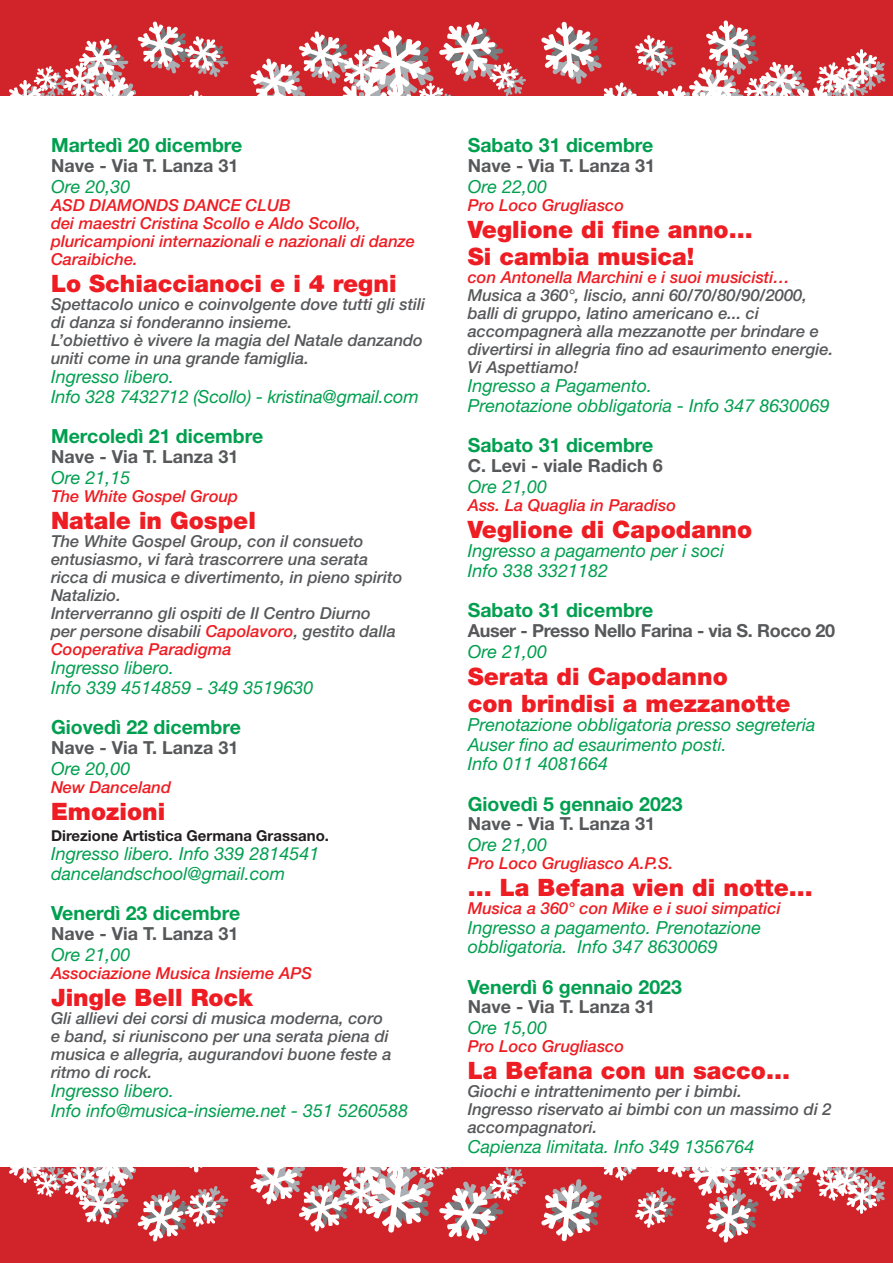
<style>
.page{position:relative;width:893px;height:1263px;background:#fff}
.page>*{position:absolute;margin:0;border:0;box-sizing:border-box;transform-origin:0 0}
.t1{font:900 24px/27px "Helvetica Neue LT Std";color:#ee1d23}
.t2{font:700 19.5px "Helvetica Neue LT Std";color:#009f4f}
.t3{font:italic 18px/19.5px "Helvetica Neue LT Std";color:#009f4f}
.t4{font:700 18px "Helvetica Neue LT Std";color:#57585a}
.t5{font:700 18px "Helvetica Neue LT Std";letter-spacing:-.02em;color:#57585a}
.t6{font:italic 500 16.5px/18px "Helvetica Neue LT Std";color:#57585a}
.t7{font:italic 500 16.5px/18px "Helvetica Neue LT Std";color:#ee1d23}
.t8{font:700 15px "Helvetica Neue LT Std";color:#231f20}
.s1{color:#ee1d23}
</style>
<div class="page">
<div style="left:0;top:0;width:893px;height:95px;background:#d1232a"></div>
<svg style="left:9px;top:21px;width:219px;height:74px"></svg>
<svg style="left:250px;top:22px;width:276px;height:73px"></svg>
<svg style="left:541px;top:20px;width:345px;height:75px"></svg>
<div style="left:0;top:1167px;width:893px;height:96px;background:#d1232a"></div>
<svg style="left:9px;top:1167px;width:219px;height:74px"></svg>
<svg style="left:250px;top:1167px;width:276px;height:74px"></svg>
<svg style="left:541px;top:1167px;width:345px;height:75px"></svg>
<p class="t2" style="left:51px;top:133px;width:193px">Martedì 20 dicembre</p>
<p class="t4" style="left:51px;top:154px;width:189px">Nave - Via T. Lanza 31</p>
<p class="t3" style="left:51px;top:176px;width:81px">Ore 20,30</p>
<p class="t7" style="left:51px;top:196px;width:366px">ASD DIAMONDS DANCE CLUB<br>dei maestri Cristina Scollo e Aldo Scollo, pluricampioni internazionali e nazionali di danze<br>Caraibiche.</p>
<h1 class="t1" style="left:51px;top:269px;width:347px">Lo Schiaccianoci e i 4 regni</h1>
<p class="t6" style="left:51px;top:295px;width:376px">Spettacolo unico e coinvolgente dove tutti gli stili di danza si fonderanno insieme.<br>L’obiettivo è vivere la magia del Natale danzando uniti come in una grande famiglia.</p>
<p class="t3" style="left:51px;top:367px;width:369px">Ingresso libero.<br>Info 328 7432712 (Scollo) - kristina@gmail.com</p>
<p class="t2" style="left:51px;top:424px;width:214px">Mercoledì 21 dicembre</p>
<p class="t4" style="left:51px;top:445px;width:189px">Nave - Via T. Lanza 31</p>
<p class="t3" style="left:51px;top:467px;width:81px">Ore 21,15</p>
<p class="t7" style="left:51px;top:487px;width:189px">The White Gospel Group</p>
<h1 class="t1" style="left:51px;top:506px;width:206px">Natale in Gospel</h1>
<p class="t6" style="left:51px;top:532px;width:353px">The White Gospel Group, con il consueto entusiasmo, vi farà trascorrere una serata ricca di musica e divertimento, in pieno spirito Natalizio.<br>Interverranno gli ospiti de Il Centro Diurno<br>per persone disabili <span class="s1">Capolavoro</span>, gestito dalla <span class="s1">Cooperativa Paradigma</span></p>
<p class="t3" style="left:51px;top:658px;width:264px">Ingresso libero.<br>Info 339 4514859 - 349 3519630</p>
<p class="t2" style="left:51px;top:715px;width:191px">Giovedì 22 dicembre</p>
<p class="t4" style="left:51px;top:736px;width:189px">Nave - Via T. Lanza 31</p>
<p class="t3" style="left:51px;top:758px;width:81px">Ore 20,00</p>
<p class="t7" style="left:51px;top:778px;width:122px">New Danceland</p>
<h1 class="t1" style="left:51px;top:797px;width:116px">Emozioni</h1>
<p class="t8" style="left:51px;top:826px;width:279px">Direzione Artistica Germana Grassano.</p>
<p class="t3" style="left:51px;top:844px;width:270px">Ingresso libero. Info 339 2814541 dancelandschool@gmail.com</p>
<p class="t2" style="left:51px;top:901px;width:191px">Venerdì 23 dicembre</p>
<p class="t4" style="left:51px;top:922px;width:189px">Nave - Via T. Lanza 31</p>
<p class="t3" style="left:51px;top:944px;width:81px">Ore 21,00</p>
<p class="t7" style="left:51px;top:964px;width:263px">Associazione Musica Insieme APS</p>
<h1 class="t1" style="left:51px;top:983px;width:203px">Jingle Bell Rock</h1>
<p class="t6" style="left:51px;top:1009px;width:342px">Gli allievi dei corsi di musica moderna, coro e band, si riuniscono per una serata piena di musica e allegria, augurandovi buone feste a ritmo di rock.</p>
<p class="t3" style="left:51px;top:1081px;width:359px">Ingresso libero.<br>Info info@musica-insieme.net - 351 5260588</p>
<p class="t2" style="left:468px;top:133px;width:187px">Sabato 31 dicembre</p>
<p class="t4" style="left:468px;top:154px;width:189px">Nave - Via T. Lanza 31</p>
<p class="t3" style="left:468px;top:176px;width:81px">Ore 22,00</p>
<p class="t7" style="left:468px;top:196px;width:158px">Pro Loco Grugliasco</p>
<h1 class="t1" style="left:468px;top:215px;width:287px">Veglione di fine anno...<br>Si cambia musica!</h1>
<p class="t7" style="left:468px;top:268px;width:324px">con Antonella Marchini e i suoi musicisti…</p>
<p class="t6" style="left:468px;top:286px;width:367px">Musica a 360°, liscio, anni 60/70/80/90/2000, balli di gruppo, latino americano e... ci accompagnerà alla mezzanotte per brindare e divertirsi in allegria fino ad esaurimento energie.<br>Vi Aspettiamo!</p>
<p class="t3" style="left:468px;top:376px;width:363px">Ingresso a Pagamento.<br>Prenotazione obbligatoria - Info 347 8630069</p>
<p class="t2" style="left:468px;top:433px;width:187px">Sabato 31 dicembre</p>
<p class="t4" style="left:468px;top:454px;width:196px">C. Levi - viale Radich 6</p>
<p class="t3" style="left:468px;top:476px;width:81px">Ore 21,00</p>
<p class="t7" style="left:468px;top:496px;width:210px">Ass. La Quaglia in Paradiso</p>
<h1 class="t1" style="left:468px;top:515px;width:286px">Veglione di Capodanno</h1>
<p class="t3" style="left:468px;top:541px;width:258px">Ingresso a pagamento per i soci<br>Info 338 3321182</p>
<p class="t2" style="left:468px;top:598px;width:187px">Sabato 31 dicembre</p>
<p class="t5" style="left:468px;top:619px;width:369px">Auser - Presso Nello Farina - via S. Rocco 20</p>
<p class="t3" style="left:468px;top:641px;width:81px">Ore 21,00</p>
<h1 class="t1" style="left:468px;top:662px;width:324px">Serata di Capodanno<br>con brindisi a mezzanotte</h1>
<p class="t3" style="left:468px;top:715px;width:349px">Prenotazione obbligatoria presso segreteria<br>Auser fino ad esaurimento posti.<br>Info 011 4081664</p>
<p class="t2" style="left:468px;top:792px;width:216px">Giovedì 5 gennaio 2023</p>
<p class="t4" style="left:468px;top:813px;width:189px">Nave - Via T. Lanza 31</p>
<p class="t3" style="left:468px;top:835px;width:81px">Ore 21,00</p>
<p class="t7" style="left:468px;top:854px;width:207px">Pro Loco Grugliasco A.P.S.</p>
<h1 class="t1" style="left:468px;top:874px;width:346px">… La Befana vien di notte…</h1>
<p class="t7" style="left:468px;top:899px;width:314px">Musica a 360° con Mike e i suoi simpatici</p>
<p class="t3" style="left:468px;top:917px;width:295px">Ingresso a pagamento. Prenotazione obbligatoria. Info 347 8630069</p>
<p class="t2" style="left:468px;top:975px;width:216px">Venerdì 6 gennaio 2023</p>
<p class="t4" style="left:468px;top:996px;width:189px">Nave - Via T. Lanza 31</p>
<p class="t3" style="left:468px;top:1018px;width:81px">Ore 15,00</p>
<p class="t7" style="left:468px;top:1037px;width:158px">Pro Loco Grugliasco</p>
<h1 class="t1" style="left:468px;top:1057px;width:324px">La Befana con un sacco…</h1>
<p class="t6" style="left:468px;top:1082px;width:366px">Giochi e intrattenimento per i bimbi.<br>Ingresso riservato ai bimbi con un massimo di 2 accompagnatori.</p>
<p class="t3" style="left:468px;top:1136px;width:288px">Capienza limitata. Info 349 1356764</p>
</div>
